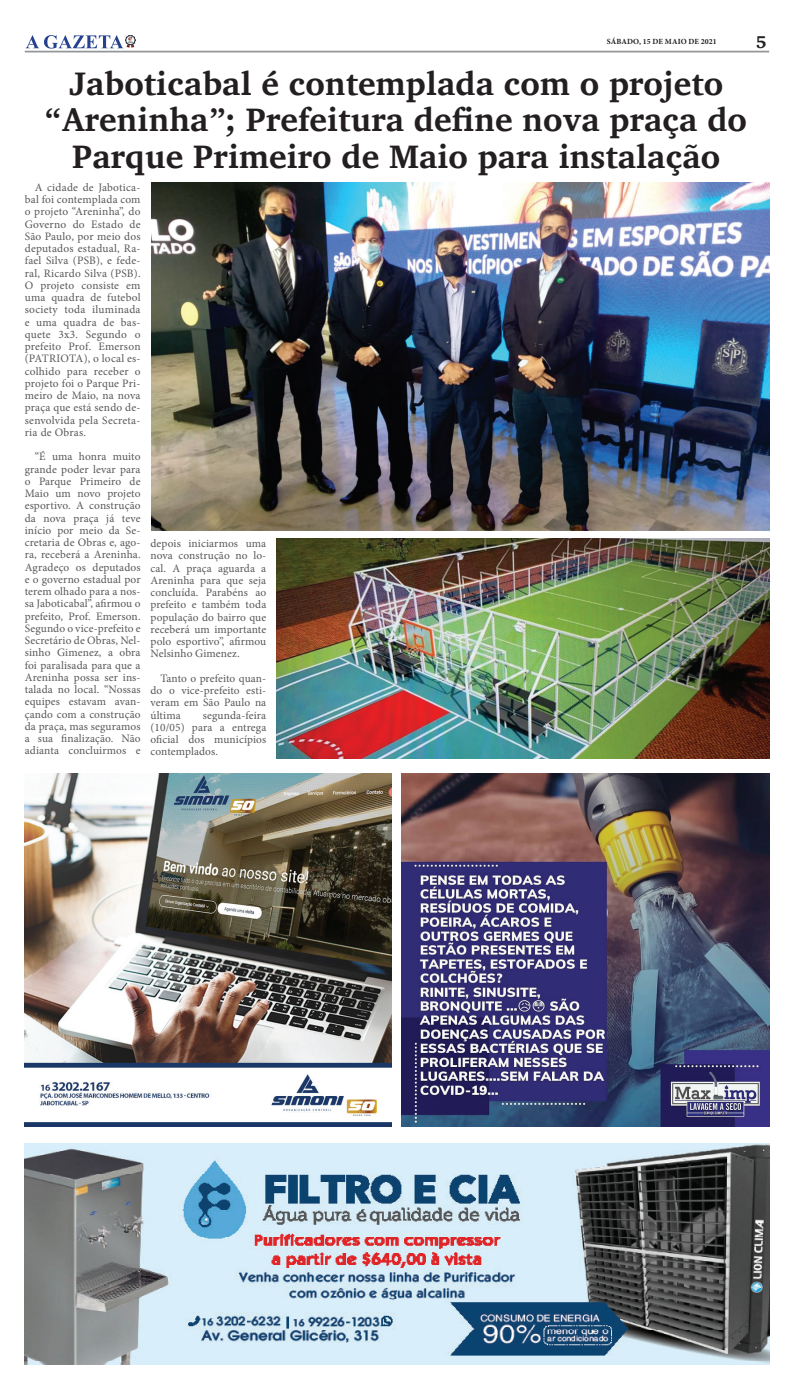
<style>
.page{position:relative;width:794px;height:1389px;background:#fff}
.page>*{position:absolute;margin:0;border:0;box-sizing:border-box;transform-origin:0 0}
.t1{font:700 33.25px/36.8px "Charis SIL";color:#231f20;text-align:center}
.t2{font:700 17.5px "Charis SIL";color:#231f20}
.t3{font:11.38px/12.2px "Minion Pro";letter-spacing:.01em;color:#57585a;text-align:justify}
.t4{font:700 7.88px "Minion Pro";letter-spacing:.01em;color:#231f20}
</style>
<div class="page">
<hr style="left:25px;top:51px;width:744px;height:1px;background:#939598">
<svg style="left:26px;top:35px;width:109px;height:14px"></svg>
<img style="left:25px;top:774px;width:367px;height:352px">
<img style="left:402px;top:774px;width:367px;height:352px">
<img style="left:25px;top:1143px;width:744px;height:221px">
<img style="left:276px;top:539px;width:493px;height:219px">
<img style="left:151px;top:183px;width:618px;height:347px">
<p class="t4" style="left:607px;top:36px;width:111px">SÁBADO, 15 DE MAIO DE 2021</p>
<h2 class="t2" style="left:756px;top:31px;width:12px">5</h2>
<h1 class="t1" style="left:45px;top:65px;width:703px">Jaboticabal é contemplada com o projeto “Areninha”; Prefeitura define nova praça do<br>Parque Primeiro de Maio para instalação</h1>
<p class="t3" style="left:25px;top:181px;width:117px;text-indent:10px">A cidade de Jabotica&shy;bal foi contemplada com o projeto “Areninha”, do Governo do Estado de São Paulo, por meio dos deputados estadual, Ra&shy;fael Silva (PSB), e fede&shy;ral, Ricardo Silva (PSB).<br>O projeto consiste em uma quadra de futebol society toda iluminada e uma quadra de bas&shy;quete 3x3. Segundo o prefeito Prof. Emerson (PATRIOTA), o local es&shy;colhido para receber o projeto foi o Parque Pri&shy;meiro de Maio, na nova praça que está sendo de&shy;senvolvida pela Secreta&shy;ria de Obras.</p>
<p class="t3" style="left:25px;top:451px;width:117px;text-indent:10px">“É uma honra muito grande poder levar para o Parque Primeiro de Maio um novo projeto esportivo. A construção da nova praça já teve início por meio da Se&shy;cretaria de Obras e, ago&shy;ra, receberá a Areninha.<br>Agradeço os deputados e o governo estadual por terem olhado para a nos&shy;sa Jaboticabal”, afirmou o prefeito, Prof. Emerson.<br>Segundo o vice-prefeito e Secretário de Obras, Nel&shy;sinho Gimenez, a obra foi paralisada para que a Areninha possa ser ins&shy;talada no local. “Nossas equipes estavam avan&shy;çando com a construção da praça, mas seguramos a sua finalização. Não adianta concluirmos e</p>
<p class="t3" style="left:150px;top:537px;width:117px">depois iniciarmos uma nova construção no lo&shy;cal. A praça aguarda a Areninha para que seja concluída. Parabéns ao prefeito e também toda população do bairro que receberá um importante polo esportivo”, afirmou Nelsinho Gimenez.</p>
<p class="t3" style="left:150px;top:672px;width:117px;text-indent:10px">Tanto o prefeito quan&shy;do o vice-prefeito esti&shy;veram em São Paulo na última</p>
<p class="t3" style="left:150px;top:709px;width:117px;text-indent:52px">segunda-feira (10/05) para a entrega oficial dos municípios contemplados.</p>
</div>
